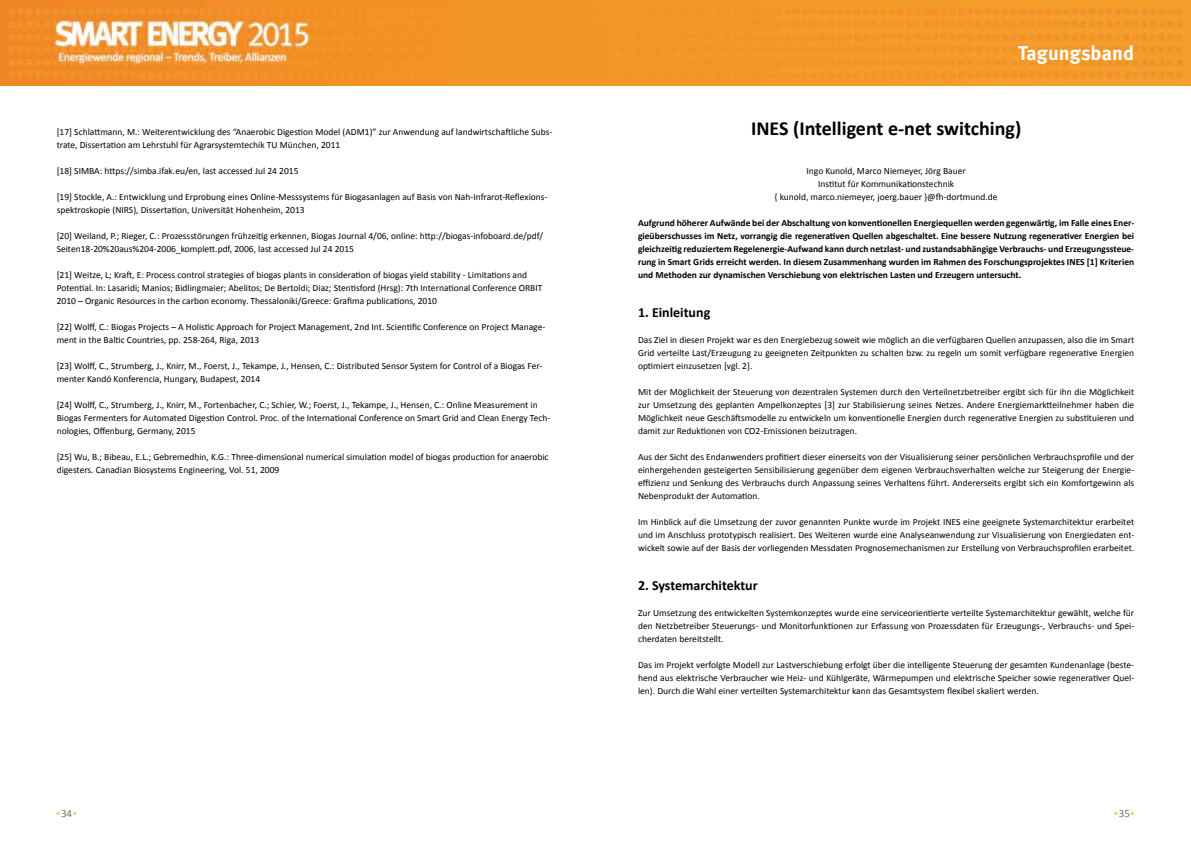
<style>
.page{position:relative;width:1191px;height:842px;background:#fff}
.page>*{position:absolute;margin:0;border:0;box-sizing:border-box;transform-origin:0 0}
.t1{font:35.5px "JD LED3";color:#f49f25}
.t2{font:700 20px "Calibri";color:#000}
.t3{font:20px "Meta Bold LF";letter-spacing:.005em;color:#fff}
.t4{font:700 14px "Calibri";color:#000}
.t5{font:11px "Calibri";color:#707172}
.t6{font:9.5px/13px "Calibri";color:#000}
.t7{font:700 9.5px/13px "Calibri";color:#000;text-align:justify}
</style>
<div class="page">
<img style="left:0;top:0;width:1191px;height:85px">
<p class="t6" style="left:57px;top:125px;width:497px">[17] Schlattmann, M.: Weiterentwicklung des “Anaerobic Digestion Model (ADM1)” zur Anwendung auf landwirtschaftliche Subs&shy;trate, Dissertation am Lehrstuhl für Agrarsystemtechik TU München, 2011</p>
<p class="t6" style="left:57px;top:164px;width:243px">[18] SIMBA: https://simba.ifak.eu/en, last accessed Jul 24 2015</p>
<p class="t6" style="left:57px;top:190px;width:492px">[19] Stockle, A.: Entwicklung und Erprobung eines Online-Messsystems für Biogasanlagen auf Basis von Nah-Infrarot-Reflexions&shy;spektroskopie (NIRS), Dissertation, Universität Hohenheim, 2013</p>
<p class="t6" style="left:57px;top:229px;width:488px">[20] Weiland, P.; Rieger, C.: Prozessstörungen frühzeitig erkennen, Biogas Journal 4/06, online: http://biogas-infoboard.de/pdf/<br>Seiten18-20%20aus%204-2006_komplett.pdf, 2006, last accessed Jul 24 2015</p>
<p class="t6" style="left:57px;top:268px;width:487px">[21] Weitze, L; Kraft, E: Process control strategies of biogas plants in consideration of biogas yield stability - Limitations and<br>Potential. In: Lasaridi; Manios; Bidlingmaier; Abelitos; De Bertoldi; Diaz; Stentisford (Hrsg): 7th International Conference ORBIT<br>2010 – Organic Resources in the carbon economy. Thessaloniki/Greece: Grafima publications, 2010</p>
<p class="t6" style="left:57px;top:320px;width:490px">[22] Wolff, C.: Biogas Projects – A Holistic Approach for Project Management, 2nd Int. Scientific Conference on Project Manage&shy;ment in the Baltic Countries, pp. 258-264, Riga, 2013</p>
<p class="t6" style="left:57px;top:359px;width:487px">[23] Wolff, C., Strumberg, J., Knirr, M., Foerst, J., Tekampe, J., Hensen, C.: Distributed Sensor System for Control of a Biogas Fer&shy;menter Kandó Konferencia, Hungary, Budapest, 2014</p>
<p class="t6" style="left:57px;top:398px;width:495px">[24] Wolff, C., Strumberg, J., Knirr, M., Fortenbacher, C.; Schier, W.; Foerst, J., Tekampe, J., Hensen, C.: Online Measurement in<br>Biogas Fermenters for Automated Digestion Control. Proc. of the International Conference on Smart Grid and Clean Energy Tech&shy;nologies, Offenburg, Germany, 2015</p>
<p class="t6" style="left:57px;top:450px;width:493px">[25] Wu, B.; Bibeau, E.L.; Gebremedhin, K.G.: Three-dimensional numerical simulation model of biogas production for anaerobic digesters. Canadian Biosystems Engineering, Vol. 51, 2009</p>
<h2 class="t3" style="left:1018px;top:41px;width:118px">Tagungsband</h2>
<h2 class="t2" style="left:751px;top:116px;width:272px">INES (Intelligent e-net switching)</h2>
<p class="t6" style="left:774px;top:164px;width:224px;text-align:center">Ingo Kunold, Marco Niemeyer, Jörg Bauer<br>Institut für Kommunikationstechnik<br>{ kunold, marco.niemeyer, joerg.bauer }@fh-dortmund.de</p>
<p class="t7" style="left:638px;top:216px;width:498px">Aufgrund höherer Aufwände bei der Abschaltung von konventionellen Energiequellen werden gegenwärtig, im Falle eines Ener&shy;gieüberschusses im Netz, vorrangig die regenerativen Quellen abgeschaltet. Eine bessere Nutzung regenerativer Energien bei gleichzeitig reduziertem Regelenergie-Aufwand kann durch netzlast- und zustandsabhängige Verbrauchs- und Erzeugungssteue&shy;rung in Smart Grids erreicht werden. In diesem Zusammenhang wurden im Rahmen des Forschungsprojektes INES [1] Kriterien und Methoden zur dynamischen Verschiebung von elektrischen Lasten und Erzeugern untersucht.</p>
<h3 class="t4" style="left:638px;top:304px;width:74px">1. Einleitung</h3>
<p class="t6" style="left:638px;top:333px;width:498px;text-align:justify">Das Ziel in diesen Projekt war es den Energiebezug soweit wie möglich an die verfügbaren Quellen anzupassen, also die im Smart Grid verteilte Last/Erzeugung zu geeigneten Zeitpunkten zu schalten bzw. zu regeln um somit verfügbare regenerative Energien optimiert einzusetzen [vgl. 2].</p>
<p class="t6" style="left:638px;top:385px;width:498px;text-align:justify">Mit der Möglichkeit der Steuerung von dezentralen Systemen durch den Verteilnetzbetreiber ergibt sich für ihn die Möglichkeit zur Umsetzung des geplanten Ampelkonzeptes [3] zur Stabilisierung seines Netzes. Andere Energiemarktteilnehmer haben die Möglichkeit neue Geschäftsmodelle zu entwickeln um konventionelle Energien durch regenerative Energien zu substituieren und damit zur Reduktionen von CO2-Emissionen beizutragen.</p>
<p class="t6" style="left:638px;top:450px;width:498px;text-align:justify">Aus der Sicht des Endanwenders profitiert dieser einerseits von der Visualisierung seiner persönlichen Verbrauchsprofile und der einhergehenden gesteigerten Sensibilisierung gegenüber dem eigenen Verbrauchsverhalten welche zur Steigerung der Energie&shy;effizienz und Senkung des Verbrauchs durch Anpassung seines Verhaltens führt. Andererseits ergibt sich ein Komfortgewinn als Nebenprodukt der Automation.</p>
<p class="t6" style="left:638px;top:515px;width:498px;text-align:justify">Im Hinblick auf die Umsetzung der zuvor genannten Punkte wurde im Projekt INES eine geeignete Systemarchitektur erarbeitet und im Anschluss prototypisch realisiert. Des Weiteren wurde eine Analyseanwendung zur Visualisierung von Energiedaten ent&shy;wickelt sowie auf der Basis der vorliegenden Messdaten Prognosemechanismen zur Erstellung von Verbrauchsprofilen erarbeitet.</p>
<h3 class="t4" style="left:638px;top:577px;width:121px">2. Systemarchitektur</h3>
<p class="t6" style="left:638px;top:606px;width:498px;text-align:justify">Zur Umsetzung des entwickelten Systemkonzeptes wurde eine serviceorientierte verteilte Systemarchitektur gewählt, welche für den Netzbetreiber Steuerungs- und Monitorfunktionen zur Erfassung von Prozessdaten für Erzeugungs-, Verbrauchs- und Spei&shy;cherdaten bereitstellt.</p>
<p class="t6" style="left:638px;top:658px;width:498px;text-align:justify">Das im Projekt verfolgte Modell zur Lastverschiebung erfolgt über die intelligente Steuerung der gesamten Kundenanlage (beste&shy;hend aus elektrische Verbraucher wie Heiz- und Kühlgeräte, Wärmepumpen und elektrische Speicher sowie regenerativer Quel&shy;len). Durch die Wahl einer verteilten Systemarchitektur kann das Gesamtsystem flexibel skaliert werden.</p>
<p class="t5" style="left:61px;top:807px;width:13px">34</p>
<h1 class="t1" style="left:1113px;top:788px;width:24px">. .</h1>
<p class="t5" style="left:1118px;top:807px;width:13px">35</p>
<h1 class="t1" style="left:55px;top:788px;width:24px">. .</h1>
</div>
